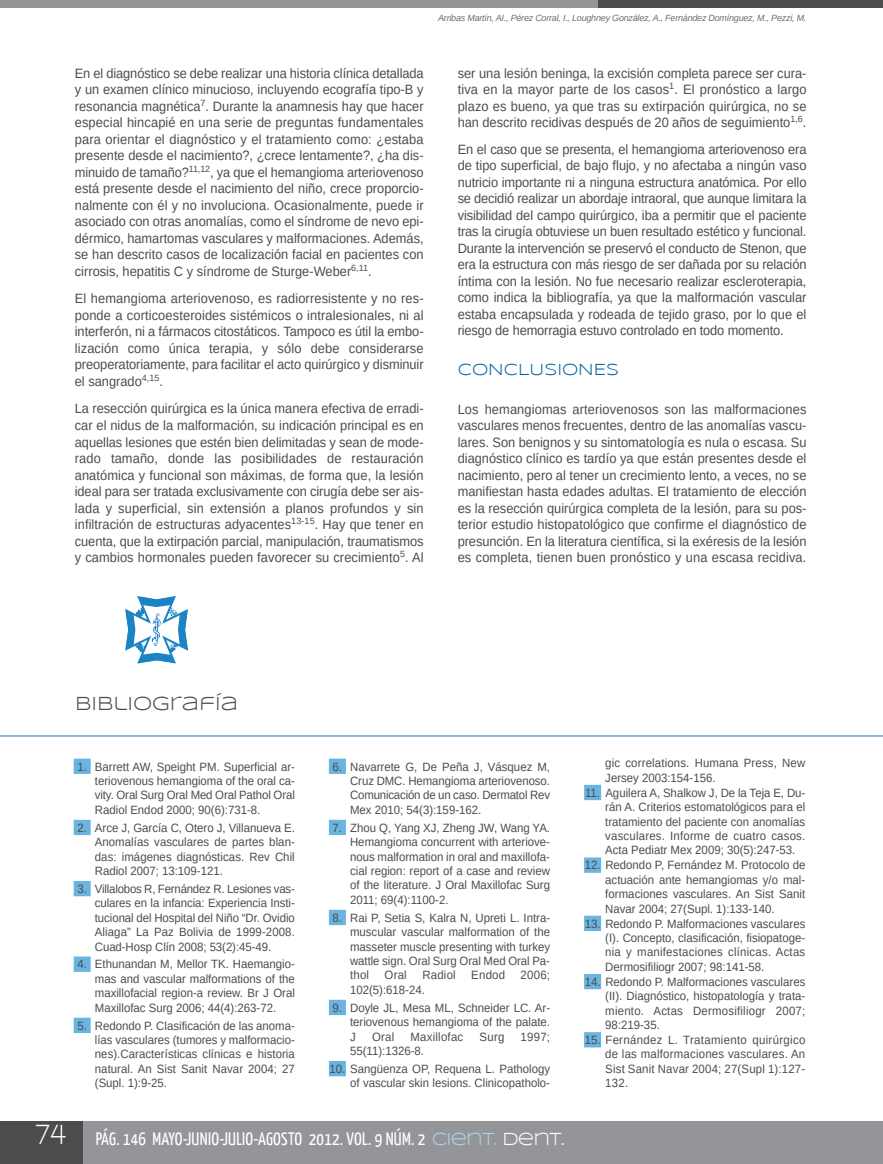
<style>
.page{position:relative;width:883px;height:1164px;background:#fff}
.page>*{position:absolute;margin:0;border:0;box-sizing:border-box;transform-origin:0 0}
.t1{font:19.5px "Syncopate";color:#4b4c4d}
.t2{font:18px "Yanone Kaffeesatz";letter-spacing:.015em;color:#fff}
.t3{font:16.5px "Syncopate";color:#00649e}
.t4{font:13.5px/16.5px "Arimo";color:#4b4c4d;text-align:justify;scale:.95 1}
.t5{font:12px/14.4px "Arimo";color:#4b4c4d;text-align:justify;scale:.95 1}
.t6{font:12px "Arimo";letter-spacing:.02em;color:#4b4c4d;scale:.95 1}
.t7{font:italic 9px "Arimo";letter-spacing:-.025em;color:#6c6d70}
.s1{font-family:"Walkway";font-weight:700;font-size:30px}
.s2{font-family:"Syncopate";color:#add2ed}
.s3{font-family:"Syncopate"}
</style>
<div class="page">
<div style="left:0;top:1121px;width:883px;height:42px;background:#939598"></div>
<div style="left:0;top:1121px;width:83px;height:42px;background:#4b4c4d"></div>
<svg style="left:125px;top:596px;width:63px;height:67px"></svg>
<hr style="left:0;top:735px;width:883px;height:1px;background:#739dc6">
<div style="left:74px;top:758px;width:17px;height:15px;background:#69b4e1"></div>
<div style="left:74px;top:819px;width:17px;height:16px;background:#69b4e1"></div>
<div style="left:74px;top:880px;width:17px;height:16px;background:#69b4e1"></div>
<div style="left:74px;top:956px;width:17px;height:15px;background:#69b4e1"></div>
<div style="left:74px;top:1017px;width:17px;height:15px;background:#69b4e1"></div>
<div style="left:329px;top:758px;width:17px;height:15px;background:#69b4e1"></div>
<div style="left:329px;top:819px;width:17px;height:16px;background:#69b4e1"></div>
<div style="left:329px;top:909px;width:17px;height:15px;background:#69b4e1"></div>
<div style="left:329px;top:999px;width:17px;height:15px;background:#69b4e1"></div>
<div style="left:329px;top:1060px;width:17px;height:16px;background:#69b4e1"></div>
<div style="left:584px;top:784px;width:17px;height:16px;background:#69b4e1"></div>
<div style="left:584px;top:857px;width:17px;height:15px;background:#69b4e1"></div>
<div style="left:584px;top:915px;width:17px;height:15px;background:#69b4e1"></div>
<div style="left:584px;top:973px;width:17px;height:16px;background:#69b4e1"></div>
<div style="left:584px;top:1031px;width:17px;height:16px;background:#69b4e1"></div>
<div style="left:589px;top:0;width:294px;height:8px;background:#4b4c4d"></div>
<div style="left:0;top:0;width:597px;height:8px;background:#939598"></div>
<p class="t7" style="left:438px;top:13px;width:370px">arribas martín, ai., pérez Corral, i., loughney gonzález, a., Fernández domínguez, m., pezzi, m.</p>
<p class="t4" style="left:75px;top:65px;width:369px">En el diagnóstico se debe realizar una historia clínica detallada y un examen clínico minucioso, incluyendo ecografía tipo-B y resonancia magnética<sup>7</sup>. Durante la anamnesis hay que hacer especial hincapié en una serie de preguntas fundamentales para orientar el diagnóstico y el tratamiento como: ¿estaba presente desde el nacimiento?, ¿crece lentamente?, ¿ha dis&shy;minuido de tamaño?<sup>11,12</sup>, ya que el hemangioma arteriovenoso está presente desde el nacimiento del niño, crece proporcio&shy;nalmente con él y no involuciona. Ocasionalmente, puede ir asociado con otras anomalías, como el síndrome de nevo epi&shy;dérmico, hamartomas vasculares y malformaciones. Además, se han descrito casos de localización facial en pacientes con cirrosis, hepatitis C y síndrome de Sturge-Weber<sup>6,11</sup>.</p>
<p class="t4" style="left:75px;top:290px;width:369px">El hemangioma arteriovenoso, es radiorresistente y no res&shy;ponde a corticoesteroides sistémicos o intralesionales, ni al interferón, ni a fármacos citostáticos. Tampoco es útil la embo&shy;lización como única terapia, y sólo debe considerarse preoperatoriamente, para facilitar el acto quirúrgico y disminuir el sangrado<sup>4,15</sup>.</p>
<p class="t4" style="left:75px;top:400px;width:369px">La resección quirúrgica es la única manera efectiva de erradi&shy;car el nidus de la malformación, su indicación principal es en aquellas lesiones que estén bien delimitadas y sean de mode&shy;rado tamaño, donde las posibilidades de restauración anatómica y funcional son máximas, de forma que, la lesión ideal para ser tratada exclusivamente con cirugía debe ser ais&shy;lada y superficial, sin extensión a planos profundos y sin infiltración de estructuras adyacentes<sup>13-15</sup>. hay que tener en cuenta, que la extirpación parcial, manipulación, traumatismos y cambios hormonales pueden favorecer su crecimiento<sup>5</sup>. Al</p>
<p class="t4" style="left:458px;top:65px;width:369px">ser una lesión beninga, la excisión completa parece ser cura&shy;tiva en la mayor parte de los casos<sup>1</sup>. El pronóstico a largo plazo es bueno, ya que tras su extirpación quirúrgica, no se han descrito recidivas después de 20 años de seguimiento<sup>1,6</sup>.</p>
<p class="t4" style="left:458px;top:141px;width:369px">En el caso que se presenta, el hemangioma arteriovenoso era de tipo superficial, de bajo flujo, y no afectaba a ningún vaso nutricio importante ni a ninguna estructura anatómica. Por ello se decidió realizar un abordaje intraoral, que aunque limitara la visibilidad del campo quirúrgico, iba a permitir que el paciente tras la cirugía obtuviese un buen resultado estético y funcional.<br>Durante la intervención se preservó el conducto de Stenon, que era la estructura con más riesgo de ser dañada por su relación íntima con la lesión. No fue necesario realizar escleroterapia, como indica la bibliografía, ya que la malformación vascular estaba encapsulada y rodeada de tejido graso, por lo que el riesgo de hemorragia estuvo controlado en todo momento.</p>
<p class="t3" style="left:458px;top:362px;width:163px">CONCLUSIONES</p>
<p class="t4" style="left:458px;top:401px;width:369px">Los hemangiomas arteriovenosos son las malformaciones vasculares menos frecuentes, dentro de las anomalías vascu&shy;lares. Son benignos y su sintomatología es nula o escasa. Su diagnóstico clínico es tardío ya que están presentes desde el nacimiento, pero al tener un crecimiento lento, a veces, no se manifiestan hasta edades adultas. El tratamiento de elección es la resección quirúrgica completa de la lesión, para su pos&shy;terior estudio histopatológico que confirme el diagnóstico de presunción. En la literatura científica, si la exéresis de la lesión es completa, tienen buen pronóstico y una escasa recidiva.</p>
<h1 class="t1" style="left:75px;top:695px;width:164px">BIBLIOGRAFÍA</h1>
<p class="t5" style="left:95px;top:759px;width:212px;text-indent:-17px">1. Barrett AW, Speight PM. Superficial ar&shy;teriovenous hemangioma of the oral ca&shy;vity. Oral Surg Oral Med Oral Pathol Oral Radiol Endod 2000; 90(6):731-8.</p>
<p class="t5" style="left:95px;top:820px;width:212px;text-indent:-17px">2. Arce J, García C, Otero J, Villanueva E.<br>Anomalías vasculares de partes blan&shy;das: imágenes diagnósticas. Rev Chil Radiol 2007; 13:109-121.</p>
<p class="t5" style="left:95px;top:881px;width:212px;text-indent:-17px">3. Villalobos R, Fernández R. Lesiones vas&shy;culares en la infancia: Experiencia Insti&shy;tucional del hospital del Niño “Dr. Ovidio Aliaga” La Paz Bolivia de 1999-2008.<br>Cuad-hosp Clín 2008; 53(2):45-49.</p>
<p class="t5" style="left:95px;top:956px;width:212px;text-indent:-17px">4. Ethunandan M, Mellor TK. haemangio&shy;mas and vascular malformations of the maxillofacial region-a review. Br J Oral Maxillofac Surg 2006; 44(4):263-72.</p>
<p class="t5" style="left:95px;top:1018px;width:212px;text-indent:-17px">5. Redondo P. Clasificación de las anoma&shy;lías vasculares (tumores y malformacio&shy;nes).Características clínicas e historia natural. An Sist Sanit Navar 2004; 27 (Supl. 1):9-25.</p>
<p class="t5" style="left:350px;top:759px;width:212px;text-indent:-17px">6. Navarrete G, De Peña J, Vásquez M, Cruz DMC. hemangioma arteriovenoso.<br>Comunicación de un caso. Dermatol Rev Mex 2010; 54(3):159-162.</p>
<p class="t5" style="left:350px;top:820px;width:212px;text-indent:-17px">7. Zhou Q, yang XJ, Zheng JW, Wang yA. hemangioma concurrent with arteriove&shy;nous malformation in oral and maxillofa&shy;cial region: report of a case and review of the literature. J Oral Maxillofac Surg 2011; 69(4):1100-2.</p>
<p class="t5" style="left:350px;top:910px;width:212px;text-indent:-17px">8. Rai P, Setia S, Kalra N, upreti L. Intra&shy;muscular vascular malformation of the masseter muscle presenting with turkey wattle sign. Oral Surg Oral Med Oral Pa&shy;thol</p>
<p class="t5" style="left:384px;top:967px;width:25px">Oral</p>
<p class="t5" style="left:422px;top:967px;width:37px">Radiol</p>
<p class="t5" style="left:471px;top:967px;width:37px">Endod</p>
<p class="t5" style="left:520px;top:967px;width:32px">2006;</p>
<p class="t5" style="left:350px;top:982px;width:80px">102(5):618-24.</p>
<p class="t5" style="left:350px;top:1000px;width:212px;text-indent:-17px">9. Doyle JL, Mesa ML, Schneider LC. Ar&shy;teriovenous hemangioma of the palate.<br>J</p>
<p class="t5" style="left:372px;top:1028px;width:25px">Oral</p>
<p class="t6" style="left:410px;top:1029px;width:57px">Maxillofac</p>
<p class="t5" style="left:479px;top:1028px;width:28px">Surg</p>
<p class="t5" style="left:520px;top:1028px;width:32px">1997;</p>
<p class="t5" style="left:350px;top:1043px;width:79px">55(11):1326-8.</p>
<p class="t5" style="left:329px;top:1061px;width:234px;text-align:right">10. Sangüenza OP, Requena L. Pathology of vascular skin lesions. Clinicopatholo-</p>
<h2 class="t2" style="left:35px;top:1127px;width:531px"><span class="s1">74</span> PÁG. 146 MAYO-JUNIO-JULIO-AGOSTO 2012. VOL. 9 NÚM. 2 <span class="s2">CIENT.</span> <span class="s3">DENT.</span></h2>
<p class="t5" style="left:605px;top:755px;width:212px">gic correlations. humana Press, New<br>Jersey 2003:154-156.</p>
<p class="t5" style="left:605px;top:785px;width:212px;text-indent:-20px">11. Aguilera A, Shalkow J, De la Teja E, Du&shy;rán A. Criterios estomatológicos para el tratamiento del paciente con anomalías vasculares. Informe de cuatro casos.<br>Acta Pediatr Mex 2009; 30(5):247-53.</p>
<p class="t5" style="left:605px;top:857px;width:212px;text-indent:-21px">12. Redondo P, Fernández M. Protocolo de actuación ante hemangiomas y/o mal&shy;formaciones vasculares. An Sist Sanit Navar 2004; 27(Supl. 1):133-140.</p>
<p class="t5" style="left:605px;top:916px;width:212px;text-indent:-21px">13. Redondo P. Malformaciones vasculares (I). Concepto, clasificación, fisiopatoge&shy;nia y manifestaciones clínicas. Actas Dermosifiliogr 2007; 98:141-58.</p>
<p class="t5" style="left:605px;top:974px;width:212px;text-indent:-21px">14. Redondo P. Malformaciones vasculares (II). Diagnóstico, histopatología y trata&shy;miento. Actas Dermosifiliogr 2007; 98:219-35.</p>
<p class="t5" style="left:605px;top:1032px;width:212px;text-indent:-21px">15. Fernández L. Tratamiento quirúrgico de las malformaciones vasculares. An Sist Sanit Navar 2004; 27(Supl 1):127- 132.</p>
</div>
